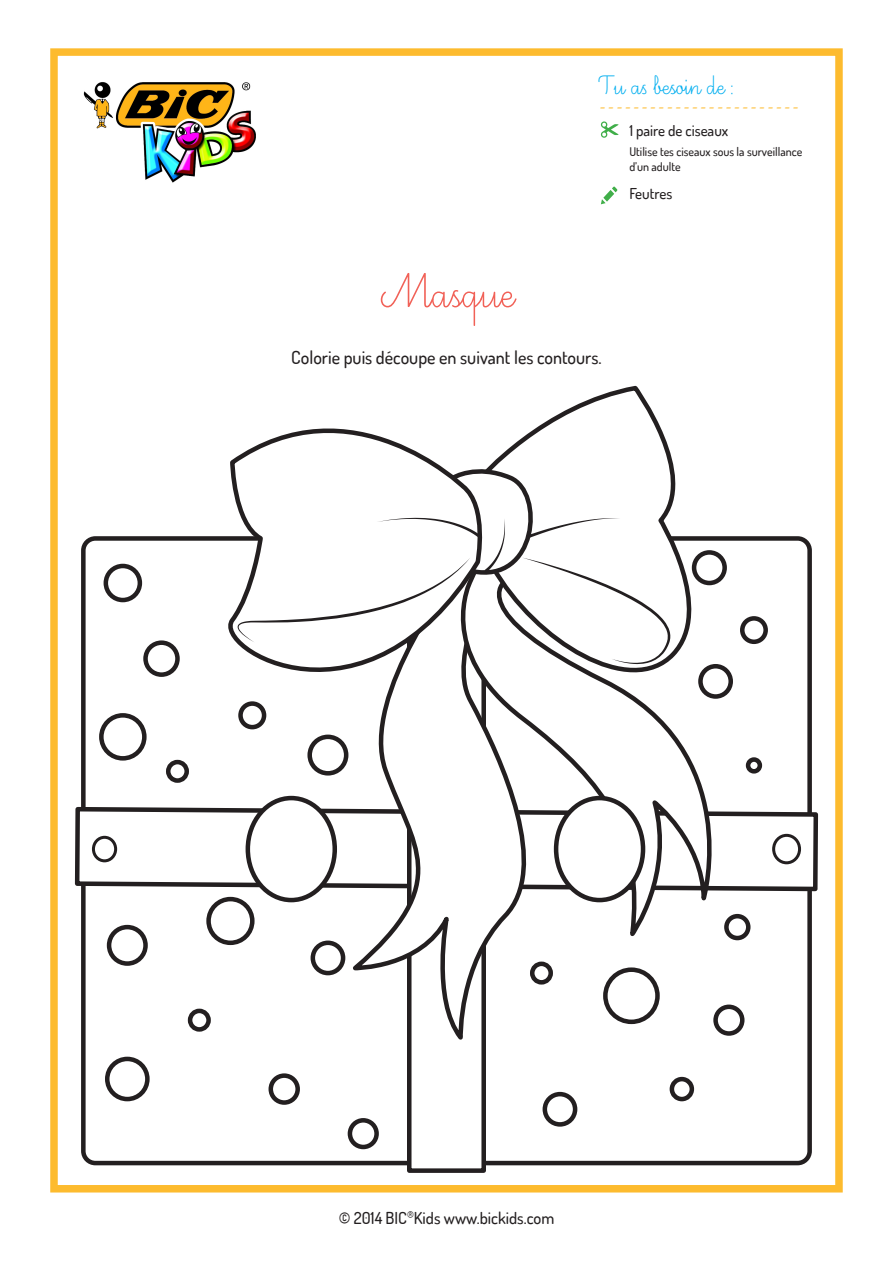
<style>
.page{position:relative;width:893px;height:1263px;background:#fff}
.page>*{position:absolute;margin:0;border:0;box-sizing:border-box;transform-origin:0 0}
.t1{font:60px "Ecriture A Romain Orne";color:#f16157}
.t2{font:33px "Ecriture A Romain Orne";color:#00aeef}
.t3{font:500 18px "Dosis";color:#231f20}
.t4{font:18px "Minion Pro";color:#fdbb2e}
.t5{font:500 16.5px "Dosis";color:#231f20}
.t6{font:500 15px "Dosis";color:#231f20}
.t7{font:500 12px/14.4px "Dosis";color:#231f20}
</style>
<div class="page">
<div style="left:50px;top:48px;width:793px;height:1144px;border:8px solid #fdbb2e"></div>
<img style="left:83px;top:82px;width:173px;height:101px">
<svg style="left:600px;top:121px;width:19px;height:17px"></svg>
<svg style="left:601px;top:186px;width:16px;height:18px"></svg>
<div style="left:81px;top:536px;width:731px;height:629px;border:5px solid #231f20;border-radius:12px"></div>
<svg style="left:74px;top:805px;width:745px;height:88px"></svg>
<div style="left:409px;top:527px;width:75px;height:643px;background:#fff"></div>
<div style="left:407px;top:525px;width:79px;height:648px;border:5px solid #231f20"></div>
<svg style="left:351px;top:742px;width:135px;height:309px"></svg>
<svg style="left:435px;top:536px;width:310px;height:479px"></svg>
<svg style="left:488px;top:388px;width:227px;height:317px"></svg>
<svg style="left:205px;top:428px;width:283px;height:314px"></svg>
<svg style="left:217px;top:463px;width:466px;height:214px"></svg>
<div style="left:248px;top:798px;width:87px;height:102px;background:#fff;border-radius:50%"></div>
<div style="left:246px;top:796px;width:91px;height:106px;border:5px solid #231f20;border-radius:50%"></div>
<div style="left:93px;top:837px;width:23px;height:24px;background:#fff;border-radius:50%"></div>
<div style="left:92px;top:836px;width:25px;height:26px;border:3px solid #231f20;border-radius:50%"></div>
<div style="left:556px;top:798px;width:87px;height:102px;background:#fff;border-radius:50%"></div>
<div style="left:554px;top:796px;width:91px;height:106px;border:5px solid #231f20;border-radius:50%"></div>
<div style="left:774px;top:835px;width:25px;height:28px;background:#fff;border-radius:50%"></div>
<div style="left:772px;top:834px;width:29px;height:30px;border:3px solid #231f20;border-radius:50%"></div>
<div style="left:104px;top:564px;width:38px;height:38px;border:5px solid #231f20;border-radius:50%"></div>
<div style="left:143px;top:640px;width:37px;height:37px;border:5px solid #231f20;border-radius:50%"></div>
<div style="left:99px;top:713px;width:48px;height:48px;border:5px solid #231f20;border-radius:50%"></div>
<div style="left:241px;top:704px;width:23px;height:23px;background:#fff;border-radius:50%"></div>
<div style="left:238px;top:701px;width:28px;height:28px;border:5px solid #231f20;border-radius:50%"></div>
<div style="left:166px;top:760px;width:23px;height:23px;border:5px solid #231f20;border-radius:50%"></div>
<div style="left:107px;top:925px;width:41px;height:41px;border:5px solid #231f20;border-radius:50%"></div>
<div style="left:310px;top:737px;width:36px;height:36px;background:#fff;border-radius:50%"></div>
<div style="left:307px;top:735px;width:41px;height:40px;border:5px solid #231f20;border-radius:50%"></div>
<div style="left:206px;top:897px;width:49px;height:48px;border:5px solid #231f20;border-radius:50%"></div>
<div style="left:188px;top:1009px;width:23px;height:23px;border:5px solid #231f20;border-radius:50%"></div>
<div style="left:105px;top:1057px;width:45px;height:44px;border:5px solid #231f20;border-radius:50%"></div>
<div style="left:269px;top:1073px;width:31px;height:32px;border:5px solid #231f20;border-radius:50%"></div>
<div style="left:311px;top:940px;width:34px;height:35px;border:5px solid #231f20;border-radius:50%"></div>
<div style="left:348px;top:1118px;width:31px;height:31px;border:5px solid #231f20;border-radius:50%"></div>
<div style="left:543px;top:1092px;width:34px;height:35px;border:5px solid #231f20;border-radius:50%"></div>
<div style="left:532px;top:964px;width:19px;height:18px;background:#fff;border-radius:50%"></div>
<div style="left:530px;top:961px;width:23px;height:23px;border:5px solid #231f20;border-radius:50%"></div>
<div style="left:605px;top:970px;width:52px;height:52px;background:#fff;border-radius:50%"></div>
<div style="left:603px;top:967px;width:57px;height:57px;border:5px solid #231f20;border-radius:50%"></div>
<div style="left:670px;top:1077px;width:24px;height:24px;border:5px solid #231f20;border-radius:50%"></div>
<div style="left:716px;top:1007px;width:26px;height:26px;background:#fff;border-radius:50%"></div>
<div style="left:713px;top:1004px;width:31px;height:32px;border:5px solid #231f20;border-radius:50%"></div>
<div style="left:726px;top:916px;width:22px;height:22px;background:#fff;border-radius:50%"></div>
<div style="left:724px;top:914px;width:26px;height:26px;border:5px solid #231f20;border-radius:50%"></div>
<div style="left:700px;top:666px;width:31px;height:30px;background:#fff;border-radius:50%"></div>
<div style="left:698px;top:664px;width:35px;height:35px;border:5px solid #231f20;border-radius:50%"></div>
<div style="left:740px;top:616px;width:28px;height:28px;border:5px solid #231f20;border-radius:50%"></div>
<div style="left:694px;top:552px;width:31px;height:31px;background:#fff;border-radius:50%"></div>
<div style="left:692px;top:550px;width:35px;height:35px;border:5px solid #231f20;border-radius:50%"></div>
<div style="left:746px;top:757px;width:16px;height:16px;border:5px solid #231f20;border-radius:50%"></div>
<h2 class="t2" style="left:600px;top:69px;width:136px">Tu as besoin de :</h2>
<h3 class="t4" style="left:600px;top:94px;width:201px">------------------------</h3>
<p class="t6" style="left:629px;top:121px;width:100px">1 paire de ciseaux</p>
<p class="t7" style="left:629px;top:145px;width:175px">Utilise tes ciseaux sous la surveillance d’un adulte</p>
<p class="t6" style="left:629px;top:184px;width:44px">Feutres</p>
<h1 class="t1" style="left:379px;top:262px;width:136px">Masque</h1>
<p class="t3" style="left:291px;top:346px;width:312px">Colorie puis découpe en suivant les contours.</p>
<h3 class="t5" style="left:339px;top:1207px;width:217px">© 2014 BIC<sup>®</sup>Kids www.bickids.com</h3>
</div>
